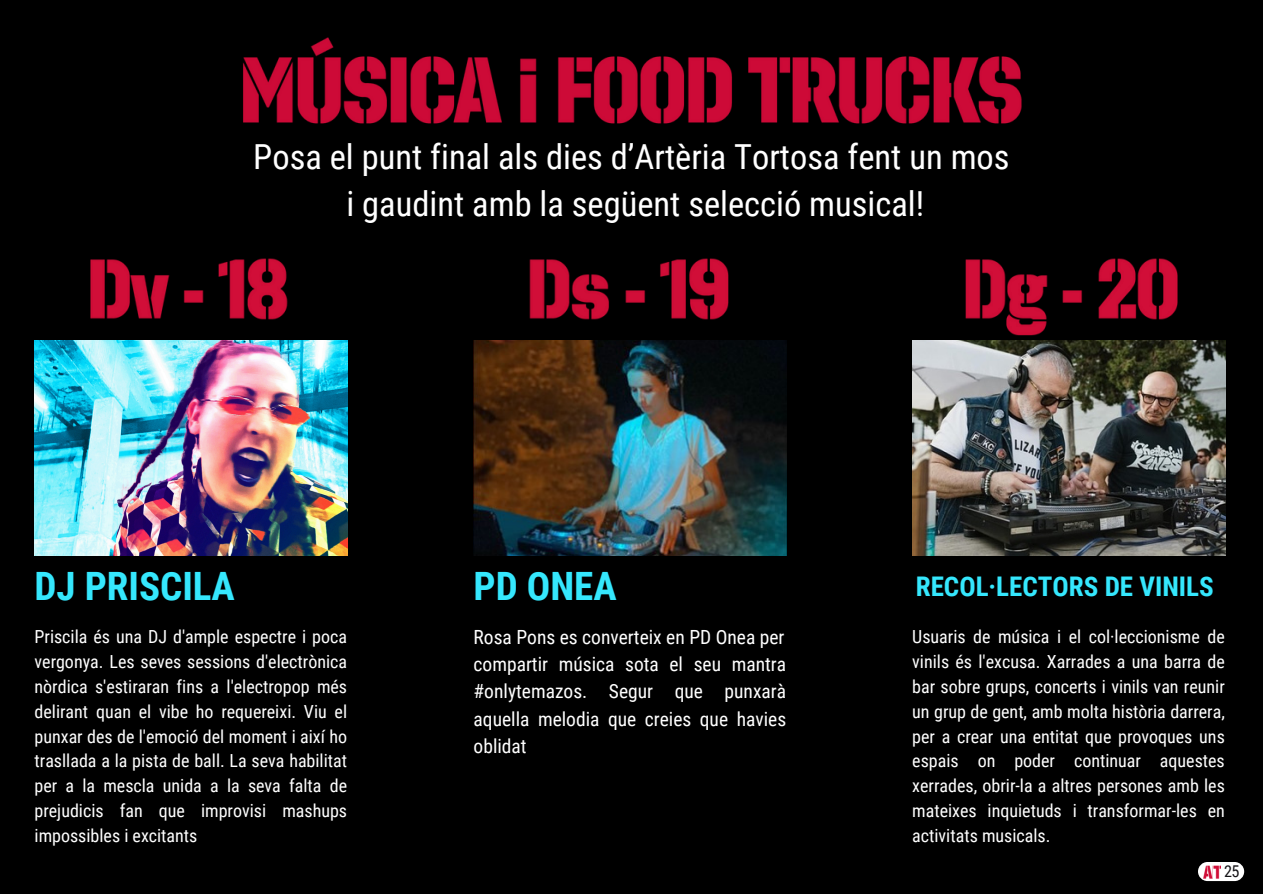
<style>
.page{position:relative;width:1263px;height:894px;background:#fff}
.page>*{position:absolute;margin:0;border:0;box-sizing:border-box;transform-origin:0 0}
.t1{font:700 39px "Roboto Condensed";color:#35e7fd}
.t2{font:34.5px/47.2px "Roboto Condensed";color:#fff;text-align:center}
.t3{font:700 27px "Roboto Condensed";color:#35e7fd}
.t4{font:19.5px/27px "Roboto Condensed";color:#fff;text-align:justify}
.t5{font:18px/24.8px "Roboto Condensed";color:#fff;text-align:justify}
.t6{font:16.2px "Roboto Condensed";color:#141216}
</style>
<div class="page">
<div style="left:0;top:0;width:1263px;height:893px;background:#000"></div>
<img style="left:243px;top:37px;width:779px;height:87px">
<img style="left:91px;top:258px;width:197px;height:62px">
<img style="left:529px;top:258px;width:200px;height:62px">
<img style="left:965px;top:258px;width:213px;height:78px">
<img style="left:35px;top:340px;width:312px;height:215px">
<img style="left:474px;top:340px;width:312px;height:215px">
<img style="left:912px;top:340px;width:313px;height:215px">
<div style="left:1198px;top:861px;width:46px;height:19px;background:#fff;border-radius:10px"></div>
<svg style="left:1204px;top:865px;width:17px;height:13px"></svg>
<p class="t2" style="left:253px;top:133px;width:758px">Posa el punt final als dies d’Artèria Tortosa fent un mos i gaudint amb la següent selecció musical!</p>
<h1 class="t1" style="left:35px;top:563px;width:202px">DJ PRISCILA</h1>
<h1 class="t1" style="left:474px;top:563px;width:145px">PD ONEA</h1>
<h3 class="t3" style="left:916px;top:570px;width:299px">RECOL·LECTORS DE VINILS</h3>
<p class="t5" style="left:35px;top:624px;width:314px">Priscila és una DJ d'ample espectre i poca vergonya. Les seves sessions d'electrònica nòrdica s'estiraran fins a l'electropop més delirant quan el vibe ho requereixi. Viu el punxar des de l'emoció del moment i així ho trasllada a la pista de ball. La seva habilitat per a la mescla unida a la seva falta de prejudicis fan que improvisi mashups impossibles i excitants</p>
<p class="t4" style="left:474px;top:624px;width:312px">Rosa Pons es converteix en PD Onea per</p>
<p class="t5" style="left:912px;top:624px;width:314px">Usuaris de música i el col·leccionisme de vinils és l'excusa. Xarrades a una barra de bar sobre grups, concerts i vinils van reunir un grup de gent, amb molta història darrera, per a crear una entitat que provoques uns espais on poder continuar aquestes xerrades, obrir-la a altres persones amb les mateixes inquietuds i transformar-les en activitats musicals.</p>
<p class="t4" style="left:474px;top:651px;width:314px">compartir música sota el seu mantra #onlytemazos. Segur que punxarà aquella melodia que creies que havies oblidat</p>
<p class="t6" style="left:1224px;top:862px;width:17px">25</p>
</div>
